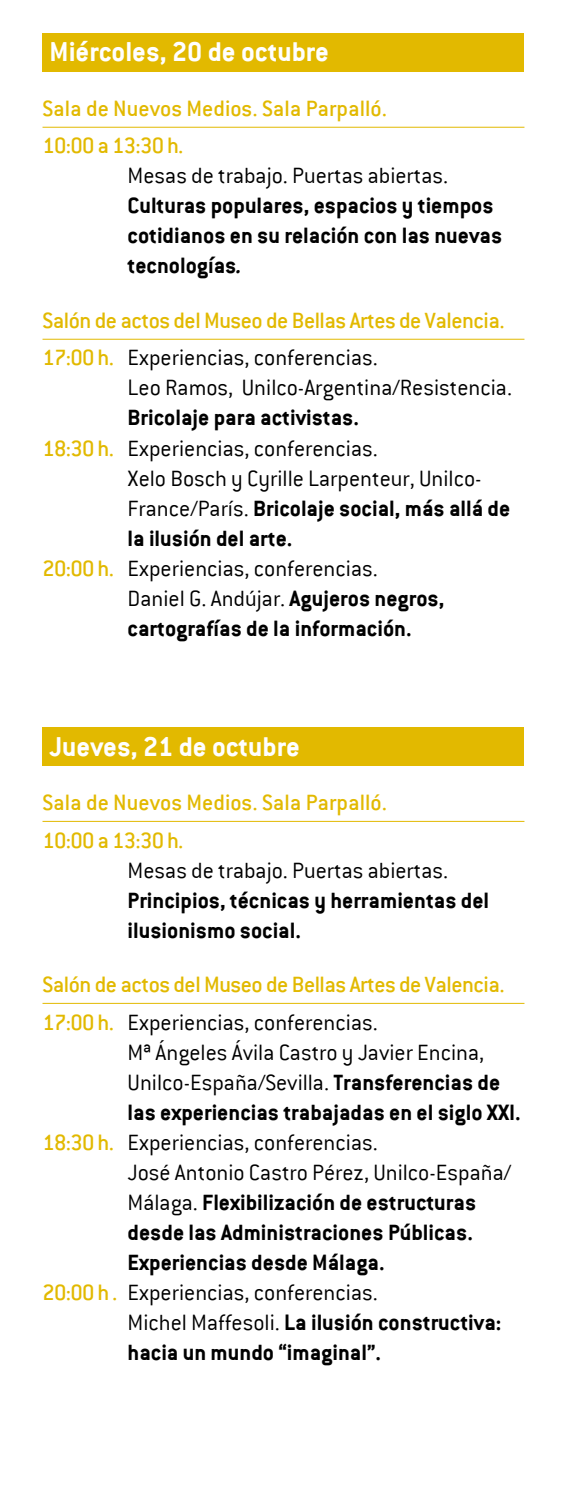
<style>
.page{position:relative;width:567px;height:1489px;background:#fff}
.page>*{position:absolute;margin:0;border:0;box-sizing:border-box;transform-origin:0 0}
.t1{font:700 30px "Conduit ITC";color:#fff}
.t2{font:700 24.5px/30px "Conduit ITC";color:#000}
.t3{font:300 24.5px "Conduit ITC";color:#000}
.t4{font:500 24.5px/37px "Conduit ITC";letter-spacing:-.02em;color:#e2b900}
.t5{font:500 24.5px/37px "Conduit ITC";color:#e2b900}
.s1{font-style:italic}
.s2{font-weight:300;color:#000}
.s3{font-weight:500;color:#e2b900}
.s4{font-weight:300}
.s5{font-weight:700}
</style>
<div class="page">
<div style="left:43px;top:727px;width:481px;height:39px;background:#e2b900"></div>
<div style="left:43px;top:34px;width:481px;height:38px;background:#e2b900"></div>
<hr style="left:43px;top:127px;width:481px;height:1px;background:#e2b900">
<hr style="left:43px;top:339px;width:481px;height:1px;background:#e2b900">
<hr style="left:43px;top:821px;width:481px;height:1px;background:#e2b900">
<hr style="left:43px;top:1002px;width:481px;height:1px;background:#e2b900">
<p class="t1" style="left:50px;top:35px;width:281px">Miércoles, 20 de octubre</p>
<p class="t5" style="left:43px;top:90px;width:346px">Sala de Nuevos Medios. Sala Parpalló.<br>10:00 a 13:30 h.</p>
<p class="t3" style="left:128px;top:162px;width:322px">Mesas de trabajo. Puertas abiertas.</p>
<p class="t2" style="left:128px;top:190px;width:376px">Culturas populares, espacios y tiempos cotidianos en su relación con las nuevas tecnologías<span class="s1">.</span></p>
<p class="t4" style="left:43px;top:302px;width:464px">Salón de actos del Museo de Bellas Artes de Valencia.<br>17:00 h. <span class="s2">Experiencias, conferencias.</span></p>
<p class="t3" style="left:128px;top:374px;width:386px">Leo Ramos, Unilco-Argentina/Resistencia.</p>
<p class="t2" style="left:128px;top:402px;width:233px">Bricolaje para activistas.</p>
<p class="t3" style="left:43px;top:434px;width:337px"><span class="s3">18:30 h.</span> Experiencias, conferencias.</p>
<p class="t3" style="left:128px;top:464px;width:356px">Xelo Bosch y Cyrille Larpenteur, Unilco-</p>
<p class="t2" style="left:128px;top:492px;width:384px"><span class="s4">France/París.</span> Bricolaje social, más allá de</p>
<p class="t2" style="left:128px;top:522px;width:166px">la ilusión del arte.</p>
<p class="t3" style="left:43px;top:554px;width:337px"><span class="s3">20:00 h.</span> Experiencias, conferencias.</p>
<p class="t3" style="left:128px;top:584px;width:318px">Daniel G. Andújar. <span class="s5">Agujeros negros,</span></p>
<p class="t2" style="left:128px;top:612px;width:286px">cartografías de la información.</p>
<p class="t1" style="left:50px;top:728px;width:252px">Jueves, 21 de octubre</p>
<p class="t5" style="left:43px;top:784px;width:346px">Sala de Nuevos Medios. Sala Parpalló.<br>10:00 a 13:30 h.</p>
<p class="t3" style="left:128px;top:856px;width:322px">Mesas de trabajo. Puertas abiertas.</p>
<p class="t2" style="left:128px;top:884px;width:363px">Principios, técnicas y herramientas del ilusionismo social.</p>
<p class="t4" style="left:43px;top:966px;width:464px">Salón de actos del Museo de Bellas Artes de Valencia.<br>17:00 h. <span class="s2">Experiencias, conferencias.</span></p>
<p class="t3" style="left:128px;top:1038px;width:358px">Mª Ángeles Ávila Castro y Javier Encina,</p>
<p class="t3" style="left:128px;top:1068px;width:374px">Unilco-España/Sevilla. <span class="s5">Transferencias de</span></p>
<p class="t2" style="left:128px;top:1096px;width:395px">las experiencias trabajadas en el siglo XXI.</p>
<p class="t3" style="left:43px;top:1128px;width:337px"><span class="s3">18:30 h.</span> Experiencias, conferencias.</p>
<p class="t3" style="left:128px;top:1158px;width:385px">José Antonio Castro Pérez, Unilco-España/</p>
<p class="t2" style="left:128px;top:1186px;width:350px"><span class="s4">Málaga.</span> Flexibilización de estructuras</p>
<p class="t2" style="left:128px;top:1216px;width:347px">desde las Administraciones Públicas.</p>
<p class="t2" style="left:128px;top:1246px;width:259px">Experiencias desde Málaga.</p>
<p class="t3" style="left:43px;top:1278px;width:337px"><span class="s3">20:00 h .</span> Experiencias, conferencias.</p>
<p class="t2" style="left:128px;top:1306px;width:375px"><span class="s4">Michel Maffesoli.</span> La ilusión constructiva:</p>
<p class="t2" style="left:128px;top:1336px;width:255px">hacia un mundo “imaginal”.</p>
</div>
